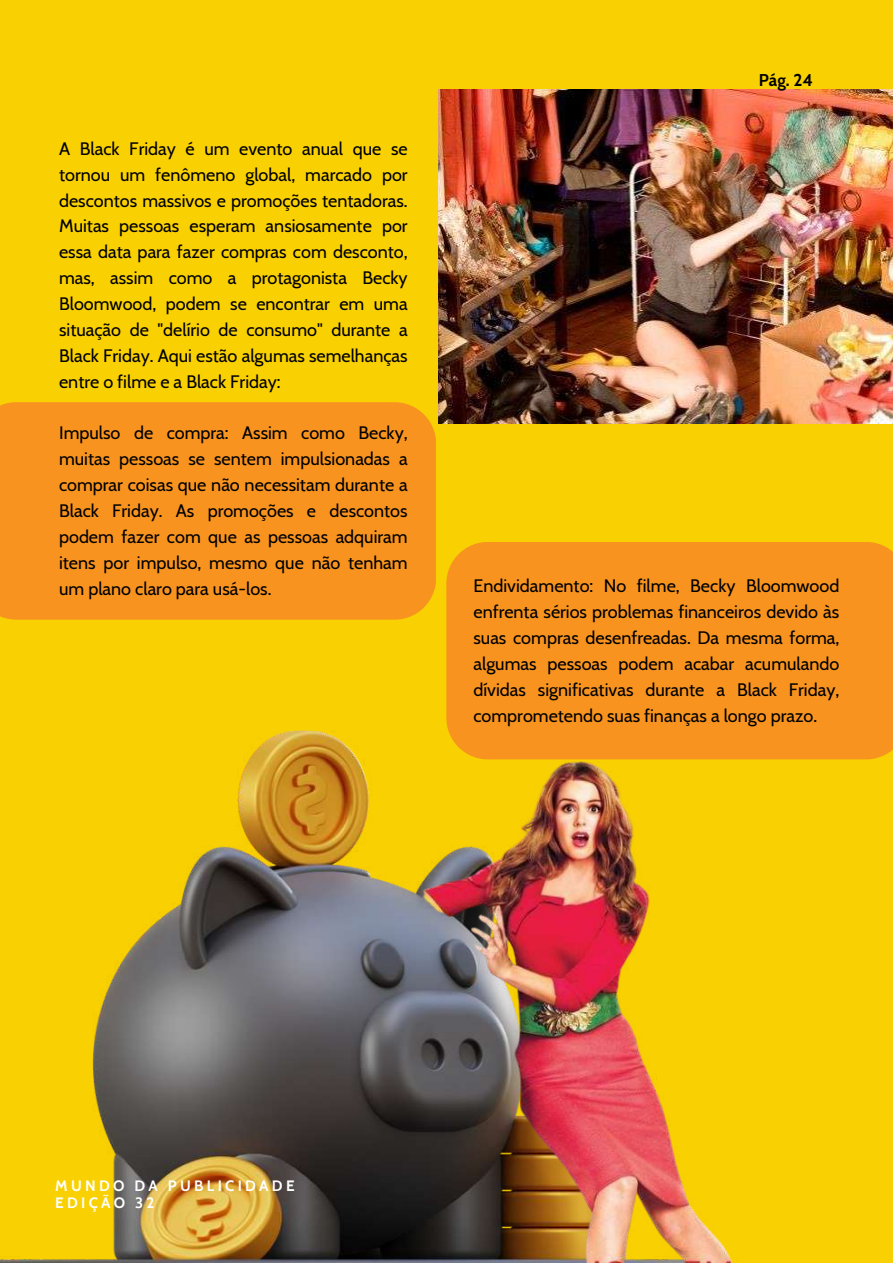
<style>
.page{position:relative;width:893px;height:1264px;background:#fff}
.page>*{position:absolute;margin:0;border:0;box-sizing:border-box;transform-origin:0 0}
.t1{font:18px/25.8px "Cabin";color:#000;text-align:justify}
.t2{font:700 16.95px "Cabin";color:#000}
.t3{font:700 15px/16.8px "Cabin";letter-spacing:.22em;color:#fff}
</style>
<div class="page">
<div style="left:0;top:0;width:892px;height:1262px;background:#f9d001"></div>
<div style="left:446px;top:542px;width:446px;height:217px;background:#f7931e"></div>
<img style="left:0;top:730px;width:335px;height:532px">
<img style="left:439px;top:89px;width:453px;height:334px">
<div style="left:0;top:402px;width:436px;height:217px;background:#f7931e"></div>
<img style="left:335px;top:703px;width:525px;height:559px">
<p class="t1" style="left:59px;top:135px;width:350px">A Black Friday é um evento anual que se tornou um fenômeno global, marcado por descontos massivos e promoções tentadoras.<br>Muitas pessoas esperam ansiosamente por essa data para fazer compras com desconto, mas, assim como a protagonista Becky Bloomwood, podem se encontrar em uma situação de "delírio de consumo" durante a Black Friday. Aqui estão algumas semelhanças entre o filme e a Black Friday:</p>
<p class="t1" style="left:59px;top:420px;width:350px">Impulso de compra: Assim como Becky, muitas pessoas se sentem impulsionadas a comprar coisas que não necessitam durante a Black Friday. As promoções e descontos podem fazer com que as pessoas adquiram itens por impulso, mesmo que não tenham um plano claro para usá-los.</p>
<p class="t2" style="left:758px;top:69px;width:56px">Pág. 24</p>
<p class="t1" style="left:473px;top:573px;width:367px">Endividamento: No filme, Becky Bloomwood enfrenta sérios problemas financeiros devido às suas compras desenfreadas. Da mesma forma, algumas pessoas podem acabar acumulando dívidas significativas durante a Black Friday, comprometendo suas finanças a longo prazo.</p>
<p class="t3" style="left:55px;top:1177px;width:241px">MUNDO DA PUBLICIDADE<br>EDIÇÃO 32</p>
</div>
